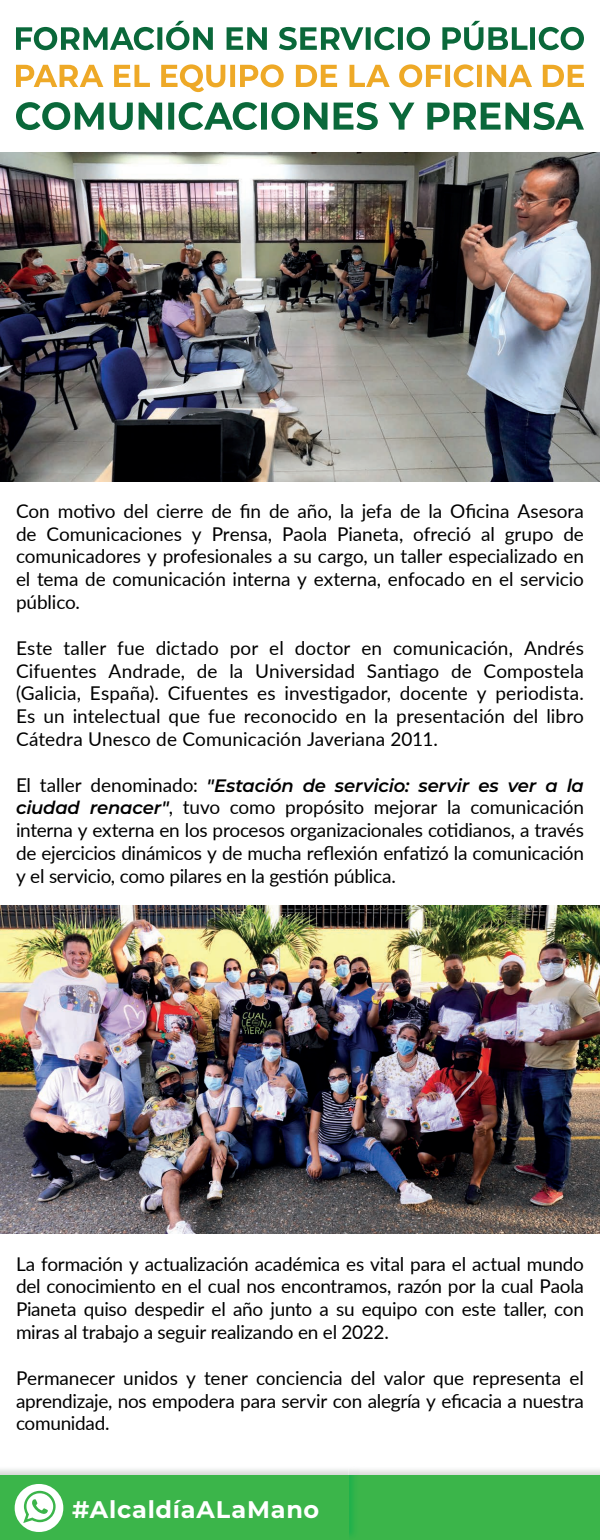
<style>
.page{position:relative;width:600px;height:1540px;background:#fff}
.page>*{position:absolute;margin:0;border:0;box-sizing:border-box;transform-origin:0 0}
.t1{font:700 24px "Montserrat";letter-spacing:.03em;color:#fff}
.t2{font:19px/22.8px "Lato";letter-spacing:-.01em;color:#000001;text-align:justify}
.t3{font:italic 600 18px "Montserrat";letter-spacing:-.01em;color:#000001}
.s1{font-family:"Lato";font-weight:400;font-style:normal;font-size:19px}
.s2{font-family:"Montserrat";font-weight:600;font-style:italic;font-size:18px}
</style>
<div class="page">
<img style="left:0;top:153px;width:600px;height:328px">
<img style="left:0;top:905px;width:600px;height:328px">
<svg style="left:16px;top:102px;width:568px;height:28px"></svg>
<svg style="left:16px;top:64px;width:568px;height:28px"></svg>
<svg style="left:16px;top:21px;width:568px;height:29px"></svg>
<div style="left:349px;top:1475px;width:251px;height:64px;background:#3bb54a"></div>
<div style="left:0;top:1475px;width:349px;height:64px;background:#3bb54a"></div>
<svg style="left:15px;top:1484px;width:48px;height:47px"></svg>
<p class="t2" style="left:16px;top:498px;width:570px">Con motivo del cierre de fin de año, la jefa de la Oficina Asesora de Comunicaciones y Prensa, Paola Pianeta, ofreció al grupo de comunicadores y profesionales a su cargo, un taller especializado en el tema de comunicación interna y externa, enfocado en el servicio público.</p>
<p class="t2" style="left:16px;top:635px;width:570px">Este taller fue dictado por el doctor en comunicación, Andrés Cifuentes Andrade, de la Universidad Santiago de Compostela (Galicia, España). Cifuentes es investigador, docente y periodista.<br>Es un intelectual que fue reconocido en la presentación del libro Cátedra Unesco de Comunicación Javeriana 2011.</p>
<p class="t3" style="left:16px;top:772px;width:569px"><span class="s1">El taller denominado:</span> "Estación de servicio: servir es ver a la</p>
<p class="t2" style="left:16px;top:795px;width:570px"><span class="s2">ciudad renacer"</span>, tuvo como propósito mejorar la comunicación interna y externa en los procesos organizacionales cotidianos, a través de ejercicios dinámicos y de mucha reflexión enfatizó la comunicación y el servicio, como pilares en la gestión pública.</p>
<p class="t2" style="left:16px;top:1251px;width:569px">La formación y actualización académica es vital para el actual mundo del conocimiento en el cual nos encontramos, razón por la cual Paola Pianeta quiso despedir el año junto a su equipo con este taller, con miras al trabajo a seguir realizando en el 2022.</p>
<p class="t2" style="left:16px;top:1365px;width:570px">Permanecer unidos y tener conciencia del valor que representa el aprendizaje, nos empodera para servir con alegría y eficacia a nuestra comunidad.</p>
<p class="t1" style="left:72px;top:1492px;width:249px">#AlcaldíaALaMano</p>
</div>
